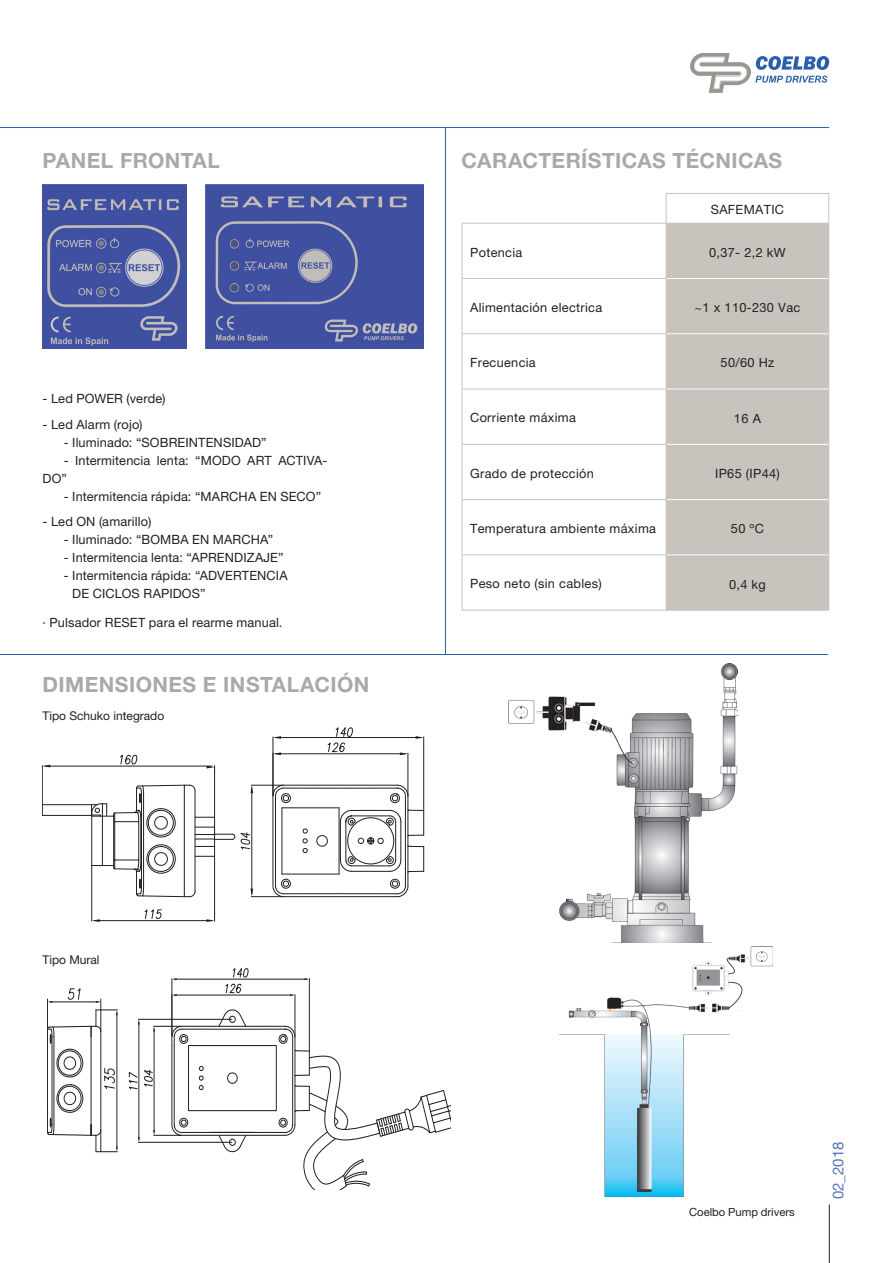
<style>
.page{position:relative;width:893px;height:1263px;background:#fff}
.page>*{position:absolute;margin:0;border:0;box-sizing:border-box;transform-origin:0 0}
.t1{font:700 21px "Helvetica Neue";letter-spacing:.02em;color:#a8a9ad}
.t2{font:15px "Helvetica Neue";color:#5674b9}
.t3{font:12.75px/18px "Helvetica Neue";letter-spacing:.015em;color:#231f20}
.t4{font:12px "Helvetica Neue";color:#231f20}
.t5{font:11.25px "Helvetica Neue";color:#231f20}
</style>
<div class="page">
<hr style="left:829px;top:1204px;width:1px;height:59px;background:#231f20">
<svg style="left:690px;top:53px;width:139px;height:40px"></svg>
<img style="left:560px;top:946px;width:212px;height:251px">
<hr style="left:0;top:654px;width:828px;height:1px;background:#295fac">
<hr style="left:0;top:127px;width:829px;height:1px;background:#295fac">
<div style="left:667px;top:224px;width:161px;height:386px;background:#c8c3bd"></div>
<hr style="left:462px;top:278px;width:204px;height:1px;background:#c8c3bd">
<hr style="left:462px;top:333px;width:204px;height:1px;background:#c8c3bd">
<hr style="left:462px;top:389px;width:204px;height:1px;background:#c8c3bd">
<hr style="left:462px;top:444px;width:204px;height:1px;background:#c8c3bd">
<hr style="left:462px;top:499px;width:204px;height:1px;background:#c8c3bd">
<hr style="left:462px;top:554px;width:204px;height:1px;background:#c8c3bd">
<hr style="left:462px;top:610px;width:204px;height:1px;background:#c8c3bd">
<hr style="left:462px;top:223px;width:204px;height:1px;background:#c8c3bd">
<hr style="left:462px;top:224px;width:1px;height:54px;background:#c8c3bd">
<hr style="left:462px;top:279px;width:1px;height:54px;background:#c8c3bd">
<hr style="left:462px;top:334px;width:1px;height:55px;background:#c8c3bd">
<hr style="left:462px;top:389px;width:1px;height:55px;background:#c8c3bd">
<hr style="left:462px;top:445px;width:1px;height:54px;background:#c8c3bd">
<hr style="left:462px;top:500px;width:1px;height:54px;background:#c8c3bd">
<hr style="left:462px;top:555px;width:1px;height:55px;background:#c8c3bd">
<hr style="left:666px;top:193px;width:163px;height:1px;background:#c8c3bd">
<svg style="left:666px;top:194px;width:1px;height:29px"></svg>
<svg style="left:828px;top:194px;width:1px;height:29px"></svg>
<hr style="left:666px;top:278px;width:162px;height:1px;background:#fff">
<hr style="left:666px;top:333px;width:162px;height:1px;background:#fff">
<hr style="left:666px;top:389px;width:162px;height:1px;background:#fff">
<hr style="left:666px;top:444px;width:162px;height:1px;background:#fff">
<hr style="left:666px;top:499px;width:162px;height:1px;background:#fff">
<hr style="left:666px;top:554px;width:162px;height:1px;background:#fff">
<hr style="left:666px;top:223px;width:163px;height:1px;background:#c8c3bd">
<hr style="left:666px;top:224px;width:1px;height:54px;background:#c8c3bd">
<hr style="left:828px;top:224px;width:1px;height:54px;background:#c8c3bd">
<hr style="left:666px;top:279px;width:1px;height:54px;background:#c8c3bd">
<hr style="left:828px;top:278px;width:1px;height:56px;background:#c8c3bd">
<hr style="left:666px;top:334px;width:1px;height:55px;background:#c8c3bd">
<hr style="left:828px;top:334px;width:1px;height:55px;background:#c8c3bd">
<hr style="left:666px;top:389px;width:1px;height:55px;background:#c8c3bd">
<hr style="left:828px;top:389px;width:1px;height:55px;background:#c8c3bd">
<hr style="left:666px;top:445px;width:1px;height:54px;background:#c8c3bd">
<hr style="left:828px;top:444px;width:1px;height:56px;background:#c8c3bd">
<hr style="left:666px;top:500px;width:1px;height:54px;background:#c8c3bd">
<hr style="left:828px;top:500px;width:1px;height:55px;background:#c8c3bd">
<hr style="left:666px;top:555px;width:1px;height:55px;background:#c8c3bd">
<hr style="left:828px;top:555px;width:1px;height:55px;background:#c8c3bd">
<hr style="left:666px;top:610px;width:163px;height:1px;background:#c8c3bd">
<img style="left:206px;top:184px;width:217px;height:164px">
<img style="left:43px;top:184px;width:144px;height:165px">
<hr style="left:445px;top:127px;width:1px;height:527px;background:#295fac">
<img style="left:509px;top:664px;width:229px;height:279px">
<svg style="left:273px;top:785px;width:151px;height:112px"></svg>
<hr style="left:214px;top:857px;width:1px;height:64px;background:#231f20">
<hr style="left:91px;top:866px;width:1px;height:55px;background:#231f20">
<hr style="left:94px;top:920px;width:118px;height:1px;background:#231f20">
<svg style="left:207px;top:919px;width:8px;height:3px"></svg>
<svg style="left:92px;top:919px;width:8px;height:3px"></svg>
<svg style="left:145px;top:909px;width:17px;height:10px"></svg>
<hr style="left:214px;top:765px;width:1px;height:52px;background:#231f20">
<hr style="left:43px;top:765px;width:1px;height:39px;background:#231f20">
<hr style="left:45px;top:766px;width:167px;height:1px;background:#231f20">
<svg style="left:207px;top:766px;width:8px;height:2px"></svg>
<svg style="left:120px;top:754px;width:17px;height:10px"></svg>
<hr style="left:273px;top:753px;width:1px;height:43px;background:#231f20">
<hr style="left:408px;top:753px;width:1px;height:43px;background:#231f20">
<hr style="left:276px;top:753px;width:129px;height:1px;background:#231f20">
<svg style="left:274px;top:752px;width:7px;height:3px"></svg>
<svg style="left:400px;top:752px;width:8px;height:3px"></svg>
<hr style="left:273px;top:737px;width:1px;height:58px;background:#231f20">
<hr style="left:423px;top:737px;width:1px;height:73px;background:#231f20">
<hr style="left:276px;top:737px;width:145px;height:1px;background:#231f20">
<svg style="left:273px;top:736px;width:8px;height:3px"></svg>
<svg style="left:416px;top:736px;width:8px;height:3px"></svg>
<svg style="left:328px;top:727px;width:25px;height:25px"></svg>
<hr style="left:251px;top:785px;width:32px;height:1px;background:#231f20">
<hr style="left:251px;top:896px;width:32px;height:1px;background:#231f20">
<svg style="left:43px;top:785px;width:210px;height:112px"></svg>
<hr style="left:295px;top:994px;width:1px;height:42px;background:#231f20">
<hr style="left:174px;top:995px;width:119px;height:1px;background:#231f20">
<svg style="left:225px;top:983px;width:16px;height:10px"></svg>
<hr style="left:172px;top:979px;width:1px;height:57px;background:#231f20">
<hr style="left:309px;top:979px;width:1px;height:71px;background:#231f20">
<hr style="left:174px;top:979px;width:133px;height:1px;background:#231f20">
<svg style="left:233px;top:968px;width:15px;height:9px"></svg>
<svg style="left:47px;top:988px;width:71px;height:164px"></svg>
<svg style="left:128px;top:1008px;width:323px;height:181px"></svg>
<hr style="left:47px;top:999px;width:1px;height:34px;background:#231f20">
<h1 class="t1" style="left:43px;top:147px;width:179px">PANEL FRONTAL</h1>
<h1 class="t1" style="left:462px;top:147px;width:322px">CARACTERÍSTICAS TÉCNICAS</h1>
<p class="t3" style="left:43px;top:390px;width:125px">- Led POWER (verde)</p>
<p class="t3" style="left:43px;top:415px;width:101px">- Led Alarm (rojo)</p>
<p class="t3" style="left:64px;top:433px;width:204px">- Iluminado: “SOBREINTENSIDAD”</p>
<p class="t3" style="left:43px;top:451px;width:286px;text-indent:21px">- Intermitencia lenta: “MODO ART ACTIVA-<br>DO”</p>
<p class="t3" style="left:64px;top:487px;width:259px">- Intermitencia rápida: “MARCHA EN SECO”</p>
<p class="t3" style="left:43px;top:512px;width:110px">- Led ON (amarillo)</p>
<p class="t3" style="left:64px;top:531px;width:211px">- Iluminado: “BOMBA EN MARCHA”</p>
<p class="t3" style="left:64px;top:549px;width:221px">- Intermitencia lenta: “APRENDIZAJE”</p>
<p class="t3" style="left:72px;top:567px;width:217px;text-indent:-9px">- Intermitencia rápida: “ADVERTENCIA<br>DE CICLOS RAPIDOS”</p>
<p class="t3" style="left:43px;top:613px;width:241px">· Pulsador RESET para el rearme manual.</p>
<h1 class="t1" style="left:43px;top:672px;width:328px">DIMENSIONES E INSTALACIÓN</h1>
<p class="t4" style="left:43px;top:709px;width:123px">Tipo Schuko integrado</p>
<p class="t3" style="left:470px;top:243px;width:54px">Potencia</p>
<p class="t3" style="left:711px;top:201px;width:75px">SAFEMATIC</p>
<p class="t3" style="left:709px;top:243px;width:78px">0,37- 2,2 kW</p>
<p class="t3" style="left:470px;top:298px;width:134px">Alimentación electrica</p>
<p class="t3" style="left:695px;top:298px;width:107px">~1 x 110-230 Vac</p>
<p class="t3" style="left:470px;top:353px;width:67px">Frecuencia</p>
<p class="t3" style="left:721px;top:354px;width:55px">50/60 Hz</p>
<p class="t3" style="left:470px;top:409px;width:107px">Corriente máxima</p>
<p class="t3" style="left:734px;top:409px;width:28px">16 A</p>
<p class="t3" style="left:470px;top:464px;width:125px">Grado de protección</p>
<p class="t3" style="left:715px;top:464px;width:66px">IP65 (IP44)</p>
<p class="t3" style="left:470px;top:519px;width:187px">Temperatura ambiente máxima</p>
<p class="t3" style="left:731px;top:520px;width:35px">50 ºC</p>
<p class="t3" style="left:470px;top:574px;width:133px">Peso neto (sin cables)</p>
<p class="t3" style="left:729px;top:575px;width:38px">0,4 kg</p>
<p class="t4" style="left:43px;top:952px;width:59px">Tipo Mural</p>
<p class="t5" style="left:689px;top:1205px;width:107px">Coelbo Pump drivers</p>
<p class="t2" style="left:829px;top:1199px;width:59px;rotate:-90deg">02_2018</p>
</div>
